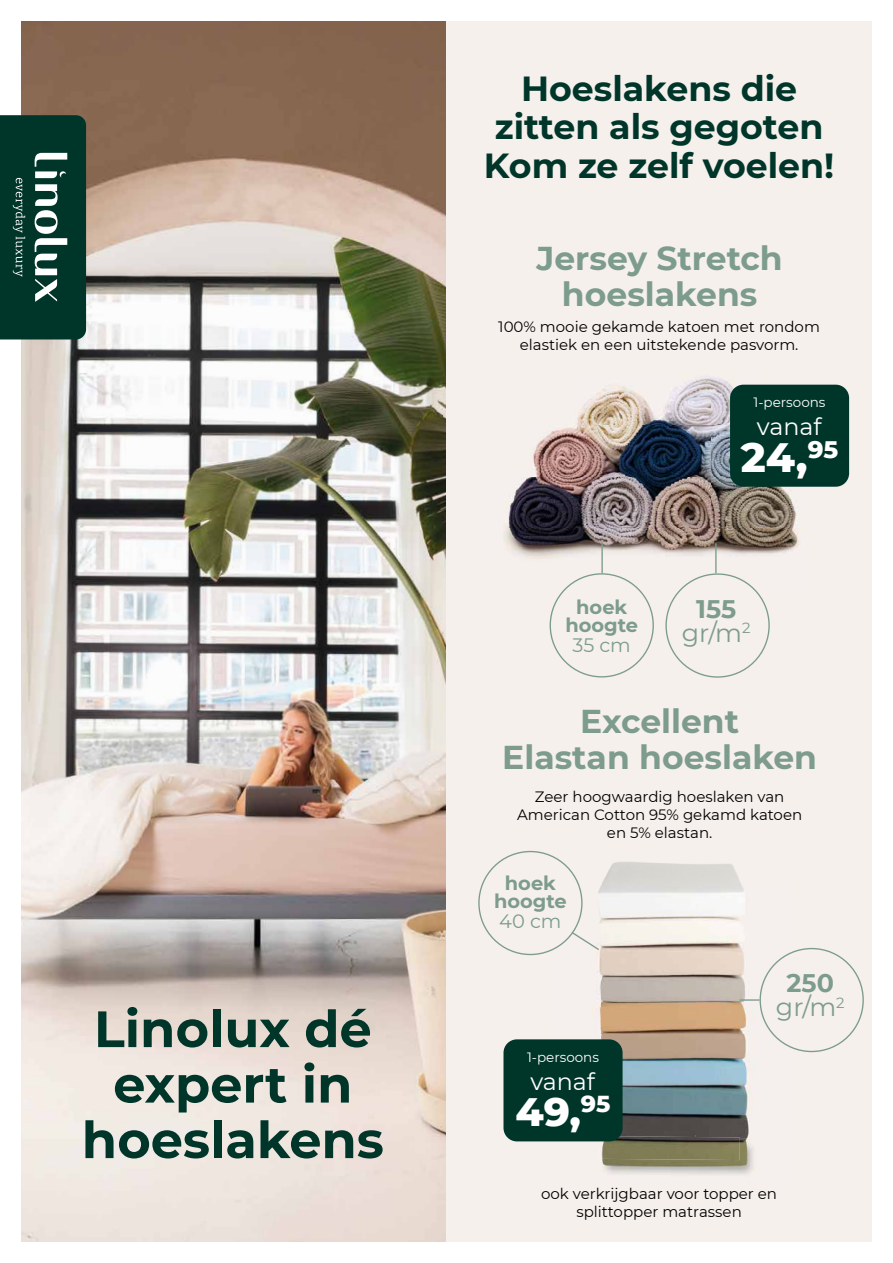
<style>
.page{position:relative;width:893px;height:1263px;background:#fff}
.page>*{position:absolute;margin:0;border:0;box-sizing:border-box;transform-origin:0 0}
.t1{font:700 51px/55.5px "Montserrat";color:#00362a;text-align:center}
.t2{font:800 41.85px "Montserrat";color:#fff}
.t3{font:800 40.5px "Montserrat";color:#fff}
.t4{font:700 34.8px/38.5px "Montserrat";color:#00362a;text-align:center}
.t5{font:700 33px/36px "Montserrat";color:#7d9c8e;text-align:center}
.t6{font:25.35px/24px "Montserrat";color:#7d9c8e;text-align:center}
.t7{font:23.7px "Montserrat";color:#fff}
.t8{font:700 19.35px/18px "Montserrat";color:#7d9c8e;text-align:center}
.t9{font:19.35px "Montserrat";color:#7d9c8e}
.t10{font:15px/18.1px "Montserrat";color:#000;text-align:center}
.t11{font:13.5px "Montserrat";color:#fff}
.s1{font-weight:700}
</style>
<div class="page">
<img style="left:21px;top:21px;width:425px;height:1221px">
<div style="left:446px;top:21px;width:426px;height:534px;background:#f6f0ec"></div>
<div style="left:446px;top:529px;width:426px;height:713px;background:#f6f0ec"></div>
<img style="left:504px;top:377px;width:301px;height:214px">
<img style="left:555px;top:857px;width:234px;height:285px">
<img style="left:602px;top:1138px;width:155px;height:37px">
<img style="left:598px;top:1136px;width:142px;height:24px">
<hr style="left:601px;top:543px;width:2px;height:30px;background:#7d9c8e">
<hr style="left:739px;top:999px;width:20px;height:2px;background:#7d9c8e">
<div style="left:730px;top:385px;width:119px;height:102px;background:#00362a;border-radius:13px"></div>
<div style="left:503px;top:1039px;width:120px;height:102px;background:#00362a;border-radius:13px"></div>
<hr style="left:715px;top:543px;width:2px;height:30px;background:#7d9c8e">
<svg style="left:570px;top:930px;width:31px;height:21px"></svg>
<svg style="left:0;top:115px;width:86px;height:224px;background:#194a3f"></svg>
<h1 class="t1" style="left:82px;top:999px;width:304px">Linolux dé expert in hoeslakens</h1>
<h3 class="t4" style="left:484px;top:67px;width:352px">Hoeslakens die zitten als gegoten<br>Kom ze zelf voelen!</h3>
<h3 class="t5" style="left:537px;top:239px;width:248px">Jersey Stretch hoeslakens</h3>
<p class="t10" style="left:498px;top:317px;width:323px">100% mooie gekamde katoen met rondom elastiek en een uitstekende pasvorm.</p>
<p class="t11" style="left:754px;top:393px;width:73px">1-persoons</p>
<h3 class="t7" style="left:757px;top:410px;width:66px">vanaf</h3>
<h2 class="t2" style="left:741px;top:427px;width:99px">24,<sup>95</sup></h2>
<p class="t8" style="left:565px;top:597px;width:74px">hoek hoogte</p>
<p class="t9" style="left:573px;top:631px;width:60px">35 cm</p>
<h3 class="t6" style="left:682px;top:596px;width:70px"><span class="s1">155 </span>gr/m<sup>2</sup></h3>
<h3 class="t5" style="left:502px;top:702px;width:316px">Excellent<br>Elastan hoeslaken</h3>
<p class="t10" style="left:517px;top:787px;width:287px">Zeer hoogwaardig hoeslaken van<br>American Cotton 95% gekamd katoen en 5% elastan.</p>
<p class="t8" style="left:494px;top:873px;width:74px">hoek hoogte</p>
<p class="t9" style="left:499px;top:907px;width:64px">40 cm</p>
<p class="t11" style="left:527px;top:1048px;width:73px">1-persoons</p>
<h3 class="t7" style="left:530px;top:1065px;width:66px">vanaf</h3>
<h3 class="t3" style="left:515px;top:1081px;width:97px">49,<sup>95</sup></h3>
<h3 class="t6" style="left:776px;top:970px;width:70px"><span class="s1">250 </span>gr/m<sup>2</sup></h3>
<p class="t10" style="left:541px;top:1184px;width:238px">ook verkrijgbaar voor topper en splittopper matrassen</p>
</div>
